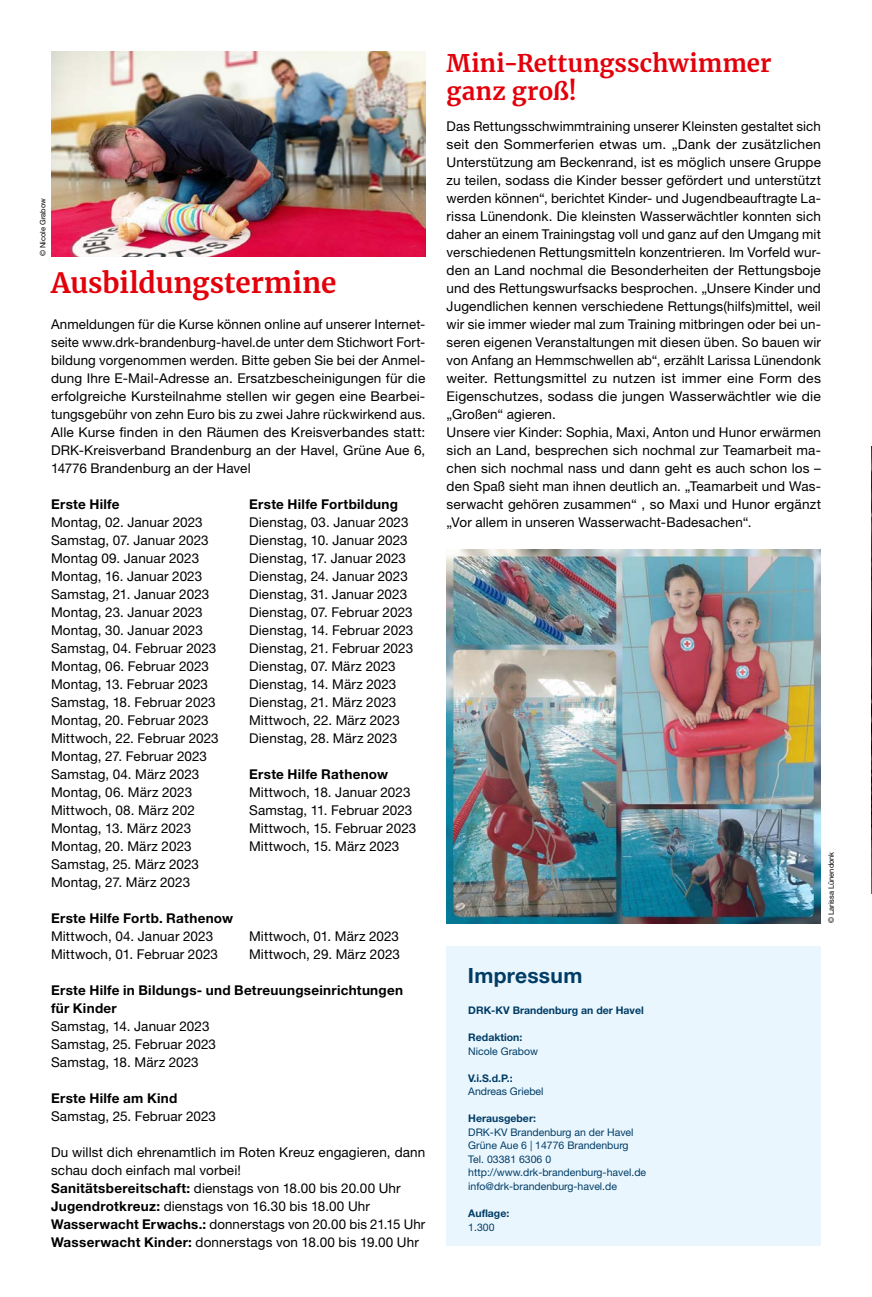
<style>
.page{position:relative;width:872px;height:1297px;background:#fff}
.page>*{position:absolute;margin:0;border:0;box-sizing:border-box;transform-origin:0 0}
.MGB_Headline_23{font:700 27.75px "Merriweather";letter-spacing:-.005em;color:#e3000b}
.MGB_Headline_23-2{font:700 24px/28.8px "Merriweather";letter-spacing:.01em;color:#e3000b}
.t1{font:700 21px "Helvetica Neue LT Pro";letter-spacing:.015em;color:#003c65}
.MGB_Tabelle{font:13.5px/18px "Helvetica Neue LT Pro";letter-spacing:.01em;color:#000}
.MGB_Copy{font:13.5px/18px "Helvetica Neue LT Pro";letter-spacing:.01em;color:#000;text-align:justify}
.MGB_Copy_bold{font:13.5px/18px "Helvetica Neue LT Pro";letter-spacing:.01em;color:#000;text-align:justify}
.MGB_Tabelle-2{font:700 13.5px "Helvetica Neue LT Pro";letter-spacing:.02em;color:#000}
.MGB_Info{font:13.5px "Helvetica Neue LT Pro";letter-spacing:.01em;color:#000}
.MGB_Impressum{font:10.5px "Helvetica Neue LT Pro";color:#003c65}
.MGB_Impressum-2{font:700 10.5px "Helvetica Neue LT Pro";color:#003c65}
.MGB_Fotocredits{font:7.5px "Helvetica Neue LT Pro";color:#000}
.s1{font-weight:700}
</style>
<div class="page">
<img style="left:871px;top:446px;width:1px;height:447px">
<div style="left:446px;top:946px;width:375px;height:300px;background:#eaf6fe"></div>
<img style="left:51px;top:51px;width:374px;height:206px">
<img style="left:446px;top:549px;width:374px;height:374px">
<p class="MGB_Fotocredits" style="left:38px;top:256px;width:59px;rotate:-90deg">© Nicole Grabow</p>
<p class="MGB_Headline_23" style="left:51px;top:263px;width:287px">Ausbildungstermine</p>
<p class="MGB_Copy_bold" style="left:51px;top:314px;width:376px">Anmeldungen für die Kurse können online auf unserer Internet&shy;seite www.drk-brandenburg-havel.de unter dem Stichwort Fort&shy;bildung vorgenommen werden. Bitte geben Sie bei der Anmel&shy;dung Ihre E-Mail-Adresse an. Ersatzbescheinigungen für die erfolgreiche Kursteilnahme stellen wir gegen eine Bearbei&shy;tungsgebühr von zehn Euro bis zu zwei Jahre rückwirkend aus.<br>Alle Kurse finden in den Räumen des Kreisverbandes statt:<br>DRK-Kreisverband Brandenburg an der Havel, Grüne Aue 6, 14776 Brandenburg an der Havel</p>
<p class="MGB_Tabelle-2" style="left:51px;top:495px;width:70px">Erste Hilfe</p>
<p class="MGB_Tabelle-2" style="left:249px;top:495px;width:150px">Erste Hilfe Fortbildung</p>
<p class="MGB_Tabelle" style="left:51px;top:512px;width:153px">Montag, 02. Januar 2023</p>
<p class="MGB_Tabelle" style="left:249px;top:512px;width:161px">Dienstag, 03. Januar 2023</p>
<p class="MGB_Tabelle" style="left:51px;top:530px;width:159px">Samstag, 07. Januar 2023</p>
<p class="MGB_Tabelle" style="left:249px;top:530px;width:160px">Dienstag, 10. Januar 2023</p>
<p class="MGB_Tabelle" style="left:51px;top:548px;width:150px">Montag 09. Januar 2023</p>
<p class="MGB_Tabelle" style="left:249px;top:548px;width:158px">Dienstag, 17. Januar 2023</p>
<p class="MGB_Tabelle" style="left:51px;top:566px;width:153px">Montag, 16. Januar 2023</p>
<p class="MGB_Tabelle" style="left:249px;top:566px;width:160px">Dienstag, 24. Januar 2023</p>
<p class="MGB_Tabelle" style="left:51px;top:584px;width:160px">Samstag, 21. Januar 2023</p>
<p class="MGB_Tabelle" style="left:249px;top:584px;width:160px">Dienstag, 31. Januar 2023</p>
<p class="MGB_Tabelle" style="left:51px;top:602px;width:153px">Montag, 23. Januar 2023</p>
<p class="MGB_Tabelle" style="left:249px;top:602px;width:165px">Dienstag, 07. Februar 2023</p>
<p class="MGB_Tabelle" style="left:51px;top:620px;width:153px">Montag, 30. Januar 2023</p>
<p class="MGB_Tabelle" style="left:249px;top:620px;width:166px">Dienstag, 14. Februar 2023</p>
<p class="MGB_Tabelle" style="left:51px;top:638px;width:167px">Samstag, 04. Februar 2023</p>
<p class="MGB_Tabelle" style="left:249px;top:638px;width:166px">Dienstag, 21. Februar 2023</p>
<p class="MGB_Tabelle" style="left:51px;top:656px;width:160px">Montag, 06. Februar 2023</p>
<p class="MGB_Tabelle" style="left:249px;top:656px;width:148px">Dienstag, 07. März 2023</p>
<p class="MGB_Tabelle" style="left:51px;top:674px;width:159px">Montag, 13. Februar 2023</p>
<p class="MGB_Tabelle" style="left:249px;top:674px;width:149px">Dienstag, 14. März 2023</p>
<p class="MGB_Tabelle" style="left:51px;top:692px;width:166px">Samstag, 18. Februar 2023</p>
<p class="MGB_Tabelle" style="left:249px;top:692px;width:149px">Dienstag, 21. März 2023</p>
<p class="MGB_Tabelle" style="left:51px;top:710px;width:159px">Montag, 20. Februar 2023</p>
<p class="MGB_Tabelle" style="left:249px;top:710px;width:152px">Mittwoch, 22. März 2023</p>
<p class="MGB_Tabelle" style="left:51px;top:728px;width:169px">Mittwoch, 22. Februar 2023</p>
<p class="MGB_Tabelle" style="left:249px;top:728px;width:150px">Dienstag, 28. März 2023</p>
<p class="MGB_Tabelle" style="left:51px;top:746px;width:157px">Montag, 27. Februar 2023</p>
<p class="MGB_Tabelle" style="left:51px;top:764px;width:150px">Samstag, 04. März 2023</p>
<p class="MGB_Tabelle-2" style="left:249px;top:765px;width:141px">Erste Hilfe Rathenow</p>
<p class="MGB_Tabelle" style="left:51px;top:782px;width:143px">Montag, 06. März 2023</p>
<p class="MGB_Tabelle" style="left:249px;top:782px;width:163px">Mittwoch, 18. Januar 2023</p>
<p class="MGB_Tabelle" style="left:51px;top:800px;width:145px">Mittwoch, 08. März 202</p>
<p class="MGB_Tabelle" style="left:249px;top:800px;width:165px">Samstag, 11. Februar 2023</p>
<p class="MGB_Tabelle" style="left:51px;top:818px;width:142px">Montag, 13. März 2023</p>
<p class="MGB_Tabelle" style="left:249px;top:818px;width:169px">Mittwoch, 15. Februar 2023</p>
<p class="MGB_Tabelle" style="left:51px;top:836px;width:142px">Montag, 20. März 2023</p>
<p class="MGB_Tabelle" style="left:249px;top:836px;width:152px">Mittwoch, 15. März 2023</p>
<p class="MGB_Tabelle" style="left:51px;top:854px;width:150px">Samstag, 25. März 2023</p>
<p class="MGB_Tabelle" style="left:51px;top:872px;width:141px">Montag, 27. März 2023</p>
<p class="MGB_Tabelle-2" style="left:51px;top:909px;width:184px">Erste Hilfe Fortb. Rathenow</p>
<p class="MGB_Tabelle" style="left:51px;top:926px;width:164px">Mittwoch, 04. Januar 2023</p>
<p class="MGB_Tabelle" style="left:249px;top:926px;width:151px">Mittwoch, 01. März 2023</p>
<p class="MGB_Tabelle" style="left:51px;top:944px;width:168px">Mittwoch, 01. Februar 2023</p>
<p class="MGB_Tabelle" style="left:249px;top:944px;width:152px">Mittwoch, 29. März 2023</p>
<p class="MGB_Tabelle-2" style="left:51px;top:981px;width:353px">Erste Hilfe in Bildungs- und Betreuungseinrichtungen</p>
<p class="MGB_Tabelle-2" style="left:51px;top:999px;width:67px">für Kinder</p>
<p class="MGB_Tabelle" style="left:51px;top:1016px;width:160px">Samstag, 14. Januar 2023</p>
<p class="MGB_Tabelle" style="left:51px;top:1034px;width:166px">Samstag, 25. Februar 2023</p>
<p class="MGB_Tabelle" style="left:51px;top:1052px;width:149px">Samstag, 18. März 2023</p>
<p class="MGB_Tabelle-2" style="left:51px;top:1089px;width:128px">Erste Hilfe am Kind</p>
<p class="MGB_Tabelle" style="left:51px;top:1106px;width:166px">Samstag, 25. Februar 2023</p>
<p class="MGB_Tabelle" style="left:51px;top:1142px;width:376px">Du willst dich ehrenamtlich im Roten Kreuz engagieren, dann schau doch einfach mal vorbei!</p>
<p class="MGB_Tabelle" style="left:51px;top:1178px;width:351px"><span class="s1">Sanitätsbereitschaft:</span> dienstags von 18.00 bis 20.00 Uhr</p>
<p class="MGB_Tabelle" style="left:51px;top:1196px;width:320px"><span class="s1">Jugendrotkreuz:</span> dienstags von 16.30 bis 18.00 Uhr</p>
<p class="MGB_Tabelle" style="left:51px;top:1214px;width:376px"><span class="s1">Wasserwacht Erwachs.:</span> donnerstags von 20.00 bis 21.15 Uhr</p>
<p class="MGB_Info" style="left:51px;top:1233px;width:369px"><span class="s1">Wasserwacht Kinder:</span> donnerstags von 18.00 bis 19.00 Uhr</p>
<p class="MGB_Headline_23-2" style="left:446px;top:48px;width:326px">Mini-Rettungsschwimmer ganz groß!</p>
<p class="MGB_Copy" style="left:446px;top:116px;width:376px">Das Rettungsschwimmtraining unserer Kleinsten gestaltet sich seit den Sommerferien etwas um. „Dank der zusätzlichen Unterstützung am Beckenrand, ist es möglich unsere Gruppe zu teilen, sodass die Kinder besser gefördert und unterstützt werden können“, berichtet Kinder- und Jugendbeauftragte La&shy;rissa Lünendonk. Die kleinsten Wasserwächtler konnten sich daher an einem Trainingstag voll und ganz auf den Umgang mit verschiedenen Rettungsmitteln konzentrieren. Im Vorfeld wur&shy;den an Land nochmal die Besonderheiten der Rettungsboje und des Rettungswurfsacks besprochen. „Unsere Kinder und Jugendlichen kennen verschiedene Rettungs(hilfs)mittel, weil wir sie immer wieder mal zum Training mitbringen oder bei un&shy;seren eigenen Veranstaltungen mit diesen üben. So bauen wir von Anfang an Hemmschwellen ab“, erzählt Larissa Lünendonk weiter. Rettungsmittel zu nutzen ist immer eine Form des Eigenschutzes, sodass die jungen Wasserwächtler wie die „Großen“ agieren.</p>
<p class="MGB_Copy" style="left:446px;top:422px;width:376px">Unsere vier Kinder: Sophia, Maxi, Anton und Hunor erwärmen sich an Land, besprechen sich nochmal zur Teamarbeit ma&shy;chen sich nochmal nass und dann geht es auch schon los – den Spaß sieht man ihnen deutlich an. „Teamarbeit und Was&shy;serwacht gehören zusammen“ , so Maxi und Hunor ergänzt „Vor allem in unseren Wasserwacht-Badesachen“.</p>
<p class="t1" style="left:468px;top:962px;width:116px">Impressum</p>
<p class="MGB_Impressum-2" style="left:468px;top:1004px;width:177px">DRK-KV Brandenburg an der Havel</p>
<p class="MGB_Impressum-2" style="left:468px;top:1031px;width:56px">Redaktion:</p>
<p class="MGB_Impressum" style="left:468px;top:1045px;width:71px">Nicole Grabow</p>
<p class="MGB_Impressum-2" style="left:468px;top:1072px;width:46px">V.i.S.d.P.:</p>
<p class="MGB_Impressum" style="left:468px;top:1085px;width:77px">Andreas Griebel</p>
<p class="MGB_Impressum-2" style="left:468px;top:1112px;width:69px">Herausgeber:</p>
<p class="MGB_Impressum" style="left:468px;top:1126px;width:167px">DRK-KV Brandenburg an der Havel</p>
<p class="MGB_Impressum" style="left:468px;top:1139px;width:162px">Grüne Aue 6 | 14776 Brandenburg</p>
<p class="MGB_Impressum" style="left:468px;top:1153px;width:84px">Tel. 03381 6306 0</p>
<p class="MGB_Impressum" style="left:468px;top:1166px;width:179px">http://www.drk-brandenburg-havel.de</p>
<p class="MGB_Impressum" style="left:468px;top:1180px;width:150px">info@drk-brandenburg-havel.de</p>
<p class="MGB_Impressum-2" style="left:468px;top:1207px;width:43px">Auflage:</p>
<p class="MGB_Impressum" style="left:468px;top:1220px;width:28px">1.300</p>
<p class="MGB_Fotocredits" style="left:826px;top:923px;width:73px;rotate:-90deg">© Larissa Lünendonk</p>
</div>
